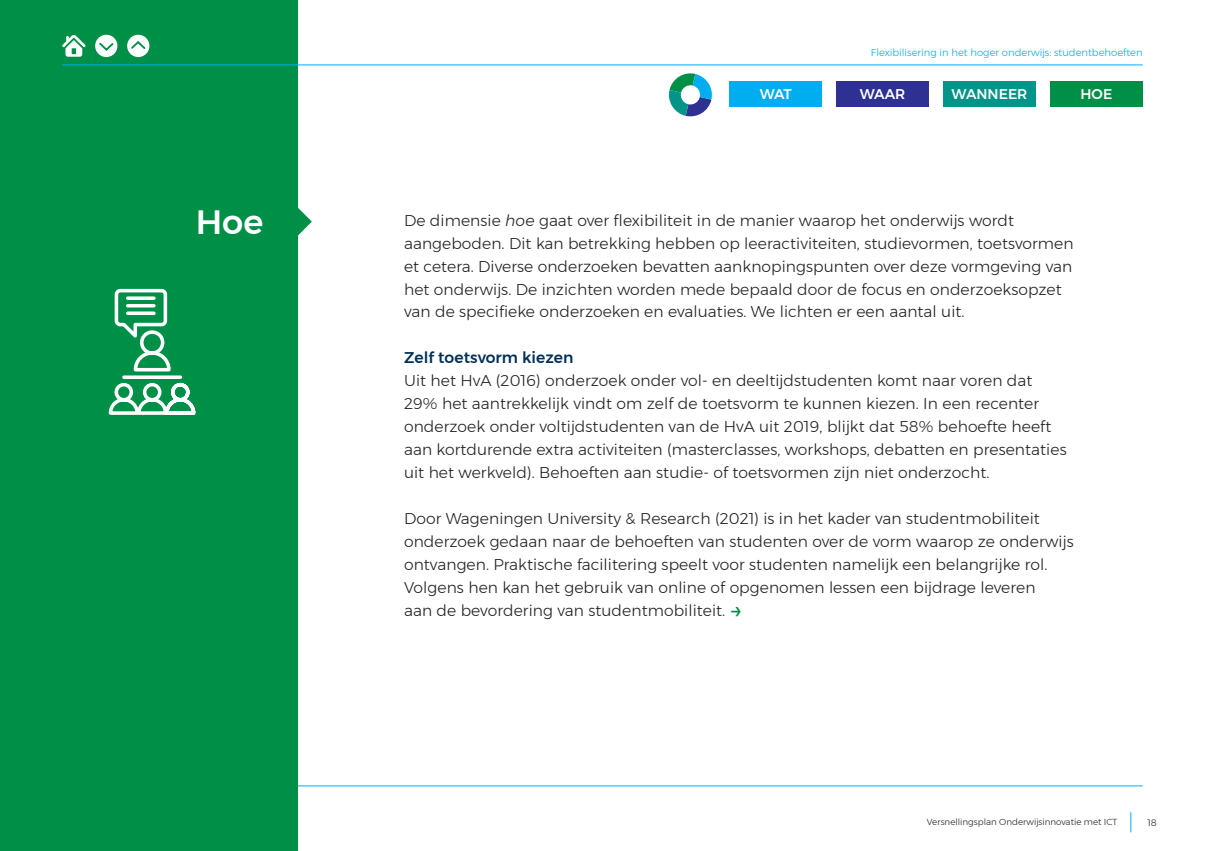
<style>
.page{position:relative;width:1205px;height:851px;background:#fff}
.page>*{position:absolute;margin:0;border:0;box-sizing:border-box;transform-origin:0 0}
.List_Paragraph{font:500 33.62px "Montserrat";color:#fff}
.t1{font:300 15.5px/23px "Montserrat";letter-spacing:.005em;color:#231f20}
.t2{font:500 15.5px "Montserrat";letter-spacing:.005em;color:#003058}
.List_Paragraph-2{font:500 14px "Montserrat";color:#fff}
.t3{font:300 10px "Montserrat";color:#00aeef}
.t4{font:300 9.38px "Montserrat";color:#231f20}
.t5{font:300 8.75px "Montserrat";color:#231f20}
.s1{font-style:italic}
.s2{font-weight:400;font-size:23px;color:#008f46}
</style>
<div class="page">
<svg style="left:1130px;top:812px;width:1px;height:20px"></svg>
<hr style="left:62px;top:785px;width:1080px;height:1px;background:#00aeef">
<div style="left:0;top:0;width:298px;height:850px;background:#008f46"></div>
<svg style="left:298px;top:208px;width:14px;height:28px"></svg>
<svg style="left:62px;top:35px;width:24px;height:22px"></svg>
<div style="left:95px;top:35px;width:22px;height:22px;background:#fff;border-radius:50%"></div>
<svg style="left:99px;top:42px;width:15px;height:9px"></svg>
<div style="left:127px;top:35px;width:22px;height:22px;background:#fff;border-radius:50%"></div>
<svg style="left:131px;top:41px;width:15px;height:8px"></svg>
<svg style="left:669px;top:73px;width:43px;height:44px"></svg>
<hr style="left:62px;top:65px;width:1080px;height:1px;background:#00aeef">
<div style="left:729px;top:81px;width:93px;height:25px;background:#00aeef"></div>
<div style="left:836px;top:81px;width:93px;height:25px;background:#2e3092"></div>
<div style="left:943px;top:81px;width:93px;height:25px;background:#009588"></div>
<div style="left:1050px;top:81px;width:92px;height:25px;background:#008f46"></div>
<svg style="left:108px;top:288px;width:88px;height:127px"></svg>
<p class="List_Paragraph" style="left:196px;top:196px;width:69px">Hoe</p>
<p class="t3" style="left:871px;top:45px;width:273px">Flexibilisering in het hoger onderwijs: studentbehoeften</p>
<p class="List_Paragraph-2" style="left:760px;top:83px;width:34px">WAT</p>
<p class="List_Paragraph-2" style="left:860px;top:83px;width:47px">WAAR</p>
<p class="List_Paragraph-2" style="left:951px;top:83px;width:77px">WANNEER</p>
<p class="List_Paragraph-2" style="left:1080px;top:83px;width:33px">HOE</p>
<p class="t1" style="left:404px;top:208px;width:671px">De dimensie <span class="s1">hoe</span> gaat over flexibiliteit in de manier waarop het onderwijs wordt aangeboden. Dit kan betrekking hebben op leeractiviteiten, studievormen, toetsvormen et cetera. Diverse onderzoeken bevatten aanknopingspunten over deze vormgeving van het onderwijs. De inzichten worden mede bepaald door de focus en onderzoeksopzet van de specifieke onderzoeken en evaluaties. We lichten er een aantal uit.</p>
<p class="t2" style="left:404px;top:345px;width:171px">Zelf toetsvorm kiezen</p>
<p class="t1" style="left:404px;top:369px;width:664px">Uit het HvA (2016) onderzoek onder vol- en deeltijdstudenten komt naar voren dat 29% het aantrekkelijk vindt om zelf de toetsvorm te kunnen kiezen. In een recenter onderzoek onder voltijdstudenten van de HvA uit 2019, blijkt dat 58% behoefte heeft aan kortdurende extra activiteiten (masterclasses, workshops, debatten en presentaties uit het werkveld). Behoeften aan studie- of toetsvormen zijn niet onderzocht.</p>
<p class="t1" style="left:404px;top:507px;width:671px">Door Wageningen University &amp; Research (2021) is in het kader van studentmobiliteit onderzoek gedaan naar de behoeften van studenten over de vorm waarop ze onderwijs ontvangen. Praktische facilitering speelt voor studenten namelijk een belangrijke rol.<br>Volgens hen kan het gebruik van online of opgenomen lessen een bijdrage leveren<br>aan de bevordering van studentmobiliteit. <span class="s2">→</span></p>
<p class="t5" style="left:927px;top:815px;width:192px">Versnellingsplan Onderwijsinnovatie met ICT</p>
<p class="t4" style="left:1147px;top:815px;width:11px">18</p>
</div>
